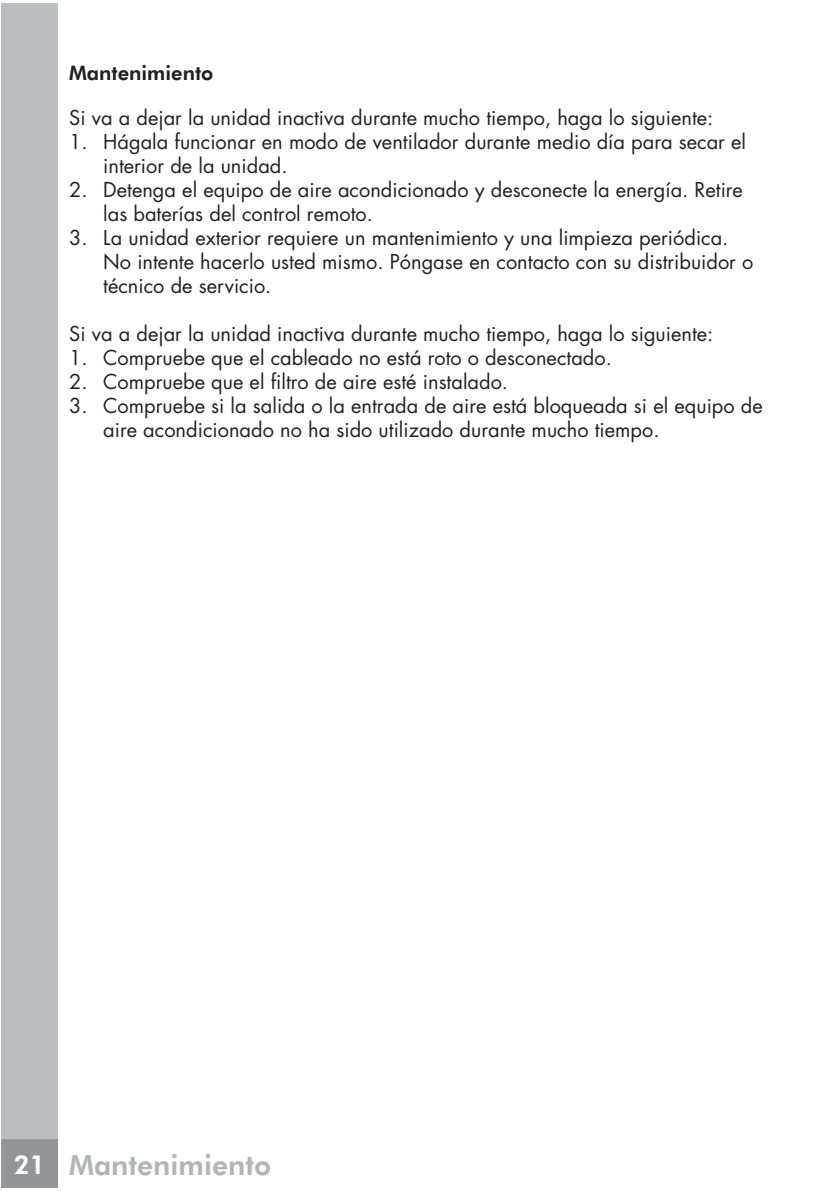
<style>
.page{position:relative;width:840px;height:1191px;background:#fff}
.page>*{position:absolute;margin:0;border:0;box-sizing:border-box;transform-origin:0 0}
.t1{font:800 28px "Futura BT";color:#b2b4b6}
.t2{font:20px/24px "Futura LT";color:#231f20}
.t3{font:800 20px "Futura BT";color:#231f20}
.s1{font-size:26px;color:#fff}
</style>
<div class="page">
<div style="left:1px;top:3px;width:57px;height:1184px;background:#bbbdc0"></div>
<div style="left:1px;top:1139px;width:57px;height:48px;background:#939598"></div>
<p class="t3" style="left:69px;top:64px;width:146px">Mantenimiento</p>
<p class="t2" style="left:69px;top:107px;width:645px">Si va a dejar la unidad inactiva durante mucho tiempo, haga lo siguiente:</p>
<p class="t2" style="left:103px;top:131px;width:644px;text-indent:-34px">1. Hágala funcionar en modo de ventilador durante medio día para secar el interior de la unidad.</p>
<p class="t2" style="left:103px;top:179px;width:641px;text-indent:-34px">2. Detenga el equipo de aire acondicionado y desconecte la energía. Retire las baterías del control remoto.</p>
<p class="t2" style="left:103px;top:227px;width:651px;text-indent:-34px">3. La unidad exterior requiere un mantenimiento y una limpieza periódica.<br>No intente hacerlo usted mismo. Póngase en contacto con su distribuidor o técnico de servicio.</p>
<p class="t2" style="left:69px;top:323px;width:645px">Si va a dejar la unidad inactiva durante mucho tiempo, haga lo siguiente:</p>
<p class="t2" style="left:69px;top:347px;width:544px">1. Compruebe que el cableado no está roto o desconectado.</p>
<p class="t2" style="left:69px;top:371px;width:440px">2. Compruebe que el filtro de aire esté instalado.</p>
<p class="t2" style="left:103px;top:395px;width:660px;text-indent:-34px">3. Compruebe si la salida o la entrada de aire está bloqueada si el equipo de aire acondicionado no ha sido utilizado durante mucho tiempo.</p>
<h1 class="t1" style="left:14px;top:1153px;width:259px"><span class="s1">21</span> Mantenimiento</h1>
</div>
